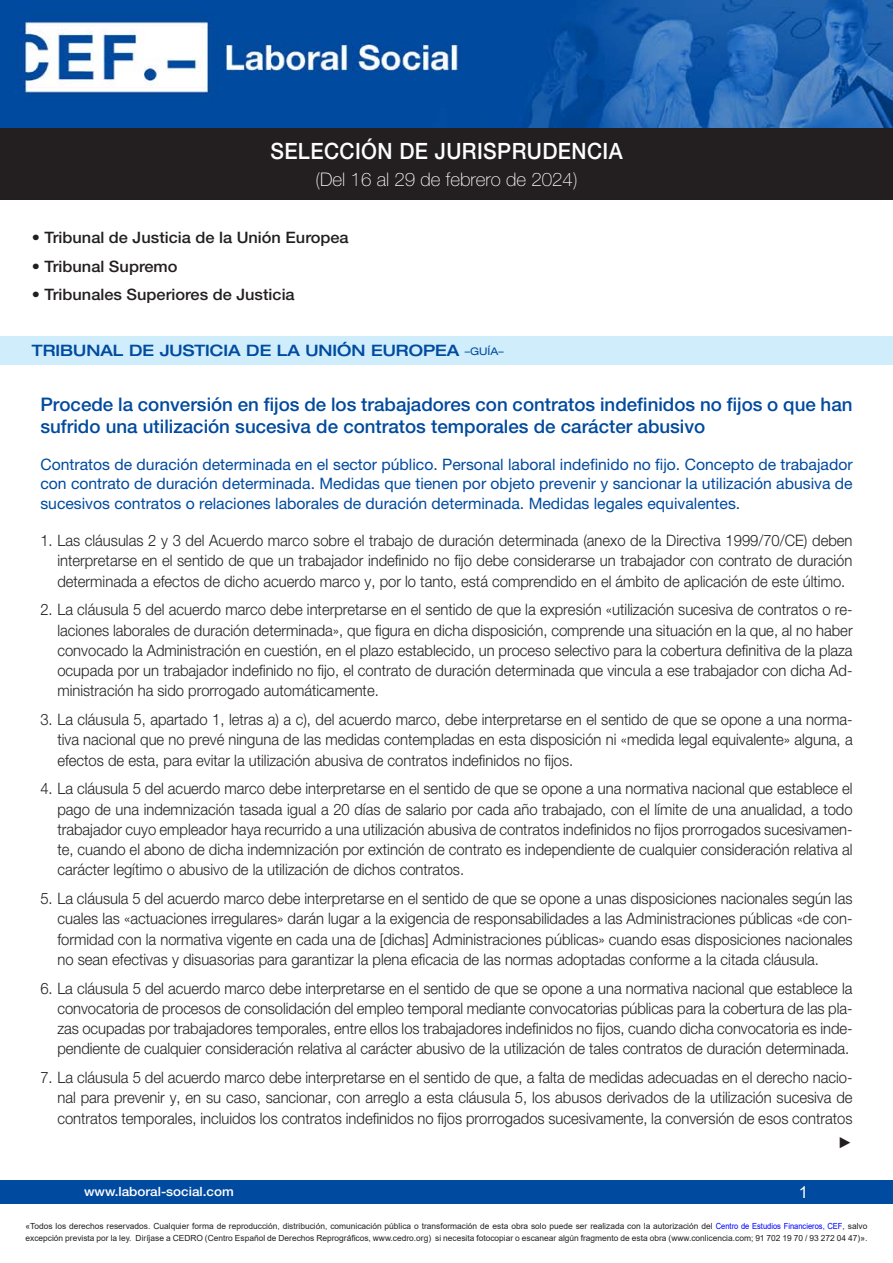
<style>
.page{position:relative;width:893px;height:1263px;background:#fff}
.page>*{position:absolute;margin:0;border:0;box-sizing:border-box;transform-origin:0 0}
.t1{font:500 22.5px "Helvetica Neue LT Std";letter-spacing:.02em;color:#fff;scale:.93 1}
.Cabecera_nuevo{font:500 18.75px/22.5px "Helvetica Neue LT Std";color:#004a9f}
.t2{font:100 18.75px "Helvetica Neue LT Std";color:#fff}
.t3{font:16.5px "Arial";color:#fff}
.Contenido_nuevo{font:300 15.75px/20.2px "Helvetica Neue LT Std";color:#231f20;text-align:justify;scale:.94 1}
.Subcabecera{font:15.75px/19.5px "Helvetica Neue LT Std";color:#004a9f;text-align:justify}
.Tribunales_TOP{font:500 15.75px "Helvetica Neue LT Std";color:#231f20;scale:1.04 1}
.Tribunales{font:500 expanded 15.75px "Helvetica Neue LT Std";color:#004a9f}
.Contenido_nuevo-2{font:15.75px "Arial";color:#231f20;scale:.94 1}
.t4{font:500 12.75px "Helvetica Neue LT Std";color:#fff;scale:1.06 1}
.t5{font:8.4px/12px "Arial";color:#231f20}
.s1{font-weight:400;font-size:10.5px}
.s2{color:#00f}
</style>
<div class="page">
<div style="left:0;top:1180px;width:893px;height:23px;background:#004a9f"></div>
<img style="left:0;top:0;width:893px;height:128px">
<div style="left:0;top:128px;width:893px;height:72px;background:#231f20"></div>
<div style="left:0;top:336px;width:893px;height:28px;background:#cfedfb"></div>
<h1 class="t1" style="left:270px;top:137px;width:380px">SELECCIÓN DE JURISPRUDENCIA</h1>
<p class="t2" style="left:315px;top:168px;width:264px">(Del 16 al 29 de febrero de 2024)</p>
<p class="Tribunales_TOP" style="left:32px;top:228px;width:306px">• Tribunal de Justicia de la Unión Europea</p>
<p class="Tribunales_TOP" style="left:32px;top:257px;width:142px">• Tribunal Supremo</p>
<p class="Tribunales_TOP" style="left:32px;top:285px;width:254px">• Tribunales Superiores de Justicia</p>
<p class="Tribunales" style="left:32px;top:341px;width:473px">TRIBUNAL DE JUSTICIA DE LA UNIÓN EUROPEA <span class="s1">–GUÍA–</span></p>
<p class="Cabecera_nuevo" style="left:40px;top:393px;width:814px">Procede la conversión en fijos de los trabajadores con contratos indefinidos no fijos o que han sufrido una utilización sucesiva de contratos temporales de carácter abusivo</p>
<p class="Subcabecera" style="left:40px;top:454px;width:814px">Contratos de duración determinada en el sector público. Personal laboral indefinido no fijo. Concepto de trabajador con contrato de duración determinada. Medidas que tienen por objeto prevenir y sancionar la utilización abusiva de sucesivos contratos o relaciones laborales de duración determinada. Medidas legales equivalentes.</p>
<p class="Contenido_nuevo" style="left:57px;top:530px;width:847px;text-indent:-17px">1. Las cláusulas 2 y 3 del Acuerdo marco sobre el trabajo de duración determinada (anexo de la Directiva 1999/70/CE) deben interpretarse en el sentido de que un trabajador indefinido no fijo debe considerarse un trabajador con contrato de duración determinada a efectos de dicho acuerdo marco y, por lo tanto, está comprendido en el ámbito de aplicación de este último.</p>
<p class="Contenido_nuevo" style="left:57px;top:599px;width:847px;text-indent:-17px">2. La cláusula 5 del acuerdo marco debe interpretarse en el sentido de que la expresión «utilización sucesiva de contratos o re&shy;laciones laborales de duración determinada», que figura en dicha disposición, comprende una situación en la que, al no haber convocado la Administración en cuestión, en el plazo establecido, un proceso selectivo para la cobertura definitiva de la plaza ocupada por un trabajador indefinido no fijo, el contrato de duración determinada que vincula a ese trabajador con dicha Ad&shy;ministración ha sido prorrogado automáticamente.</p>
<p class="Contenido_nuevo" style="left:57px;top:709px;width:847px;text-indent:-17px">3. La cláusula 5, apartado 1, letras a) a c), del acuerdo marco, debe interpretarse en el sentido de que se opone a una norma&shy;tiva nacional que no prevé ninguna de las medidas contempladas en esta disposición ni «medida legal equivalente» alguna, a efectos de esta, para evitar la utilización abusiva de contratos indefinidos no fijos.</p>
<p class="Contenido_nuevo" style="left:57px;top:778px;width:848px;text-indent:-17px">4. La cláusula 5 del acuerdo marco debe interpretarse en el sentido de que se opone a una normativa nacional que establece el pago de una indemnización tasada igual a 20 días de salario por cada año trabajado, con el límite de una anualidad, a todo trabajador cuyo empleador haya recurrido a una utilización abusiva de contratos indefinidos no fijos prorrogados sucesivamen&shy;te, cuando el abono de dicha indemnización por extinción de contrato es independiente de cualquier consideración relativa al carácter legítimo o abusivo de la utilización de dichos contratos.</p>
<p class="Contenido_nuevo" style="left:57px;top:888px;width:847px;text-indent:-17px">5. La cláusula 5 del acuerdo marco debe interpretarse en el sentido de que se opone a unas disposiciones nacionales según las cuales las «actuaciones irregulares» darán lugar a la exigencia de responsabilidades a las Administraciones públicas «de con&shy;formidad con la normativa vigente en cada una de [dichas] Administraciones públicas» cuando esas disposiciones nacionales no sean efectivas y disuasorias para garantizar la plena eficacia de las normas adoptadas conforme a la citada cláusula.</p>
<p class="Contenido_nuevo" style="left:57px;top:977px;width:847px;text-indent:-17px">6. La cláusula 5 del acuerdo marco debe interpretarse en el sentido de que se opone a una normativa nacional que establece la convocatoria de procesos de consolidación del empleo temporal mediante convocatorias públicas para la cobertura de las pla&shy;zas ocupadas por trabajadores temporales, entre ellos los trabajadores indefinidos no fijos, cuando dicha convocatoria es inde&shy;pendiente de cualquier consideración relativa al carácter abusivo de la utilización de tales contratos de duración determinada.</p>
<p class="Contenido_nuevo" style="left:57px;top:1067px;width:847px;text-indent:-17px">7. La cláusula 5 del acuerdo marco debe interpretarse en el sentido de que, a falta de medidas adecuadas en el derecho nacio&shy;nal para prevenir y, en su caso, sancionar, con arreglo a esta cláusula 5, los abusos derivados de la utilización sucesiva de contratos temporales, incluidos los contratos indefinidos no fijos prorrogados sucesivamente, la conversión de esos contratos</p>
<p class="Contenido_nuevo-2" style="left:838px;top:1132px;width:17px">►</p>
<p class="t4" style="left:84px;top:1184px;width:143px">www.laboral-social.com</p>
<p class="t3" style="left:799px;top:1180px;width:11px">1</p>
<p class="t5" style="left:26px;top:1220px;width:843px">«Todos los derechos reservados. Cualquier forma de reproducción, distribución, comunicación pública o transformación de esta obra solo puede ser realizada con la autorización del <span class="s2">Centro de Estudios Financieros, CEF</span>, salvo excepción prevista por la ley. Diríjase a CEDRO (Centro Español de Derechos Reprográficos, www.cedro.org) si necesita fotocopiar o escanear algún fragmento de esta obra (www.conlicencia.com; 91 702 19 70 / 93 272 04 47)».</p>
</div>
